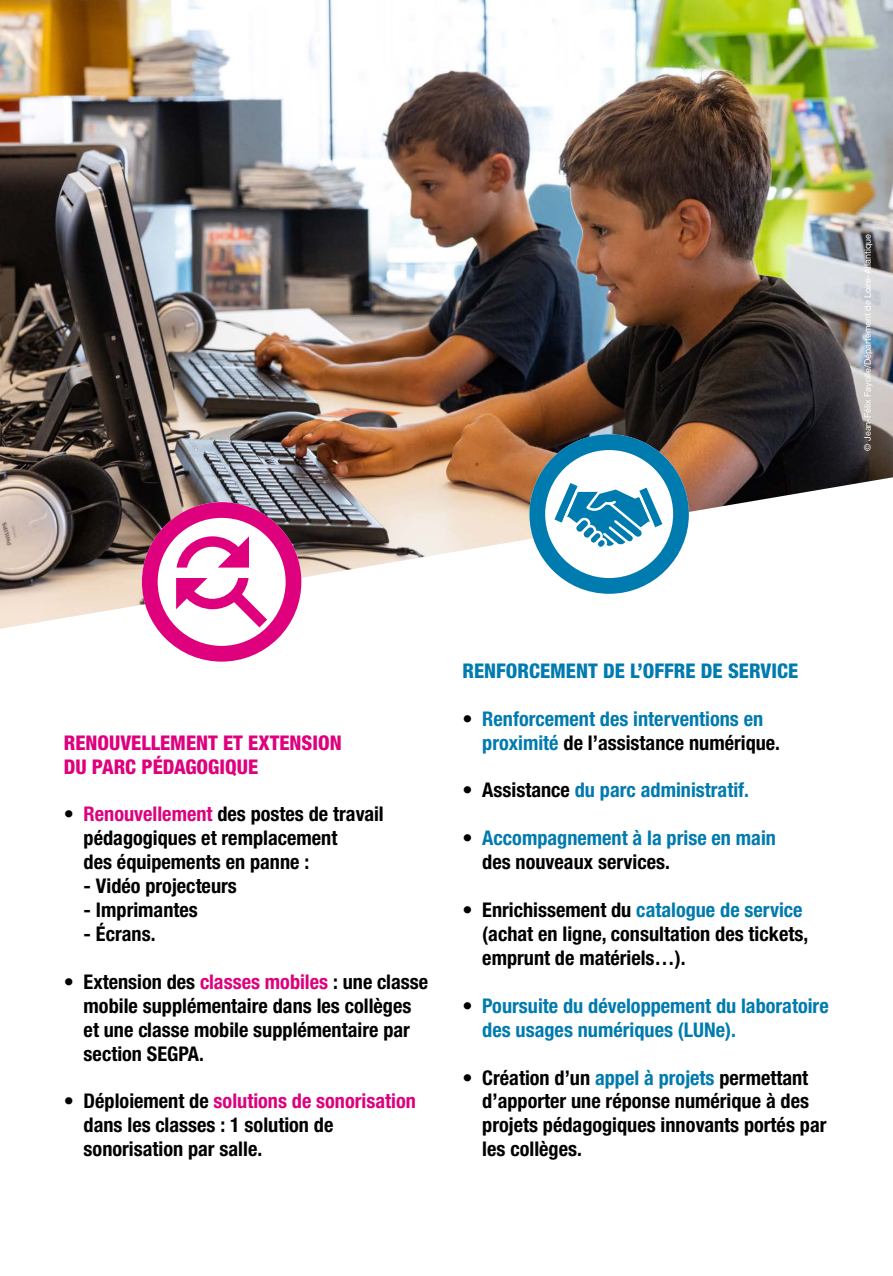
<style>
.page{position:relative;width:893px;height:1276px;background:#fff}
.page>*{position:absolute;margin:0;border:0;box-sizing:border-box;transform-origin:0 0}
.t1{font:700 condensed 20.25px/23.8px "Helvetica Neue LT Std";color:#000}
.t2{font:700 condensed 20.25px/23.8px "Helvetica Neue LT Std";color:#007baf}
.t3{font:800 condensed 20.25px/23.8px "Helvetica Neue LT Std";color:#de007d}
.t4{font:800 condensed 20.25px "Helvetica Neue LT Std";color:#007baf}
.t5{font:9px "Helvetica Neue LT Std";color:#fff}
.s1{color:#de007d}
.s2{color:#000}
.s3{color:#007baf}
</style>
<div class="page">
<img style="left:0;top:0;width:893px;height:629px">
<svg style="left:134px;top:502px;width:175px;height:159px"></svg>
<svg style="left:529px;top:434px;width:160px;height:160px"></svg>
<p class="t5" style="left:862px;top:450px;width:218px;rotate:-90deg">© Jean-Félix Fayolle/Département de Loire-Atlantique</p>
<p class="t3" style="left:64px;top:730px;width:279px">RENOUVELLEMENT ET EXTENSION<br>DU PARC PÉDAGOGIQUE</p>
<p class="t1" style="left:84px;top:802px;width:302px;text-indent:-20px">• <span class="s1">Renouvellement</span> des postes de travail pédagogiques et remplacement<br>des équipements en panne :</p>
<p class="t1" style="left:84px;top:873px;width:155px">- Vidéo projecteurs</p>
<p class="t1" style="left:84px;top:897px;width:116px">- Imprimantes</p>
<p class="t1" style="left:84px;top:921px;width:73px">- Écrans.</p>
<p class="t1" style="left:84px;top:969px;width:346px;text-indent:-20px">• Extension des <span class="s1">classes mobiles</span> : une classe mobile supplémentaire dans les collèges et une classe mobile supplémentaire par section SEGPA.</p>
<p class="t1" style="left:84px;top:1089px;width:334px;text-indent:-20px">• Déploiement de <span class="s1">solutions de sonorisation </span>dans les classes : 1 solution de sonorisation par salle.</p>
<p class="t4" style="left:462px;top:658px;width:337px">RENFORCEMENT DE L’OFFRE DE SERVICE</p>
<p class="t2" style="left:482px;top:706px;width:299px;text-indent:-20px"><span class="s2">•</span> Renforcement des interventions en proximité <span class="s2">de l’assistance numérique.</span></p>
<p class="t2" style="left:462px;top:778px;width:288px"><span class="s2">• Assistance</span> du parc administratif.</p>
<p class="t2" style="left:482px;top:826px;width:295px;text-indent:-20px"><span class="s2">•</span> Accompagnement à la prise en main <span class="s2">des nouveaux services.</span></p>
<p class="t1" style="left:482px;top:897px;width:327px;text-indent:-20px">• Enrichissement du <span class="s3">catalogue de service </span>(achat en ligne, consultation des tickets, emprunt de matériels…).</p>
<p class="t2" style="left:482px;top:993px;width:348px;text-indent:-20px"><span class="s2">•</span> Poursuite du développement du laboratoire des usages numériques (LUNe).</p>
<p class="t1" style="left:482px;top:1065px;width:346px;text-indent:-20px">• Création d’un <span class="s3">appel à projets</span> permettant d’apporter une réponse numérique à des projets pédagogiques innovants portés par les collèges.</p>
</div>
